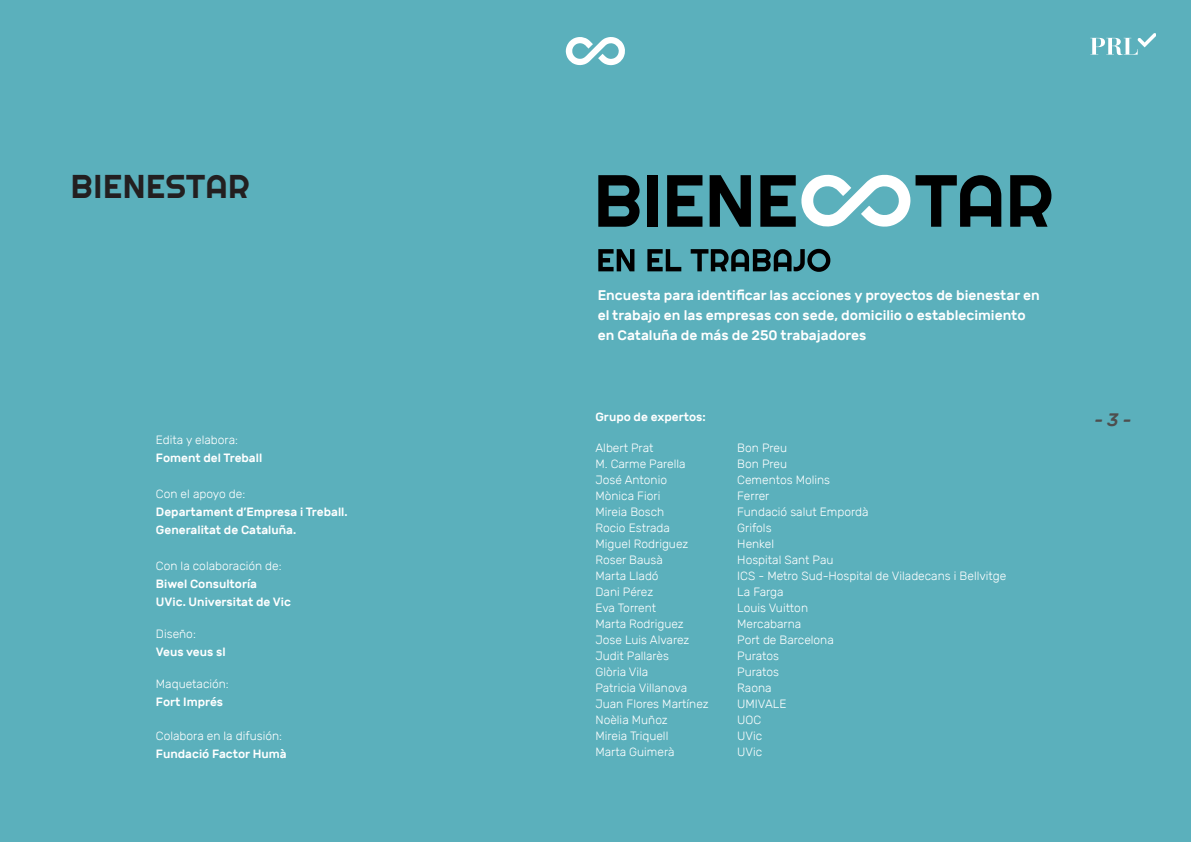
<style>
.page{position:relative;width:1191px;height:842px;background:#5bb0bc}
.page>*{position:absolute;margin:0;border:0;box-sizing:border-box;transform-origin:0 0}
.t1{font:33px "Righteous";letter-spacing:.02em;color:#231f20}
.t2{font:italic 500 18px "Rubik";color:#4e4e4e}
.t3{font:500 13.9px/19.9px "Rubik";color:#fff}
.Notas_Pie_Pagina_-_I{font:300 12px "Rubik";color:#fff}
.Cos_TXT_Benestar{font:500 12px "Rubik";color:#fff}
.Cos_TXT_Benestar-2{font:300 12px "Rubik";color:#fff}
</style>
<div class="page">
<svg style="left:1091px;top:33px;width:65px;height:22px"></svg>
<svg style="left:566px;top:37px;width:59px;height:28px"></svg>
<svg style="left:598px;top:175px;width:41px;height:52px"></svg>
<div style="left:647px;top:175px;width:10px;height:52px;background:#000"></div>
<svg style="left:667px;top:175px;width:35px;height:52px"></svg>
<svg style="left:709px;top:175px;width:42px;height:52px"></svg>
<svg style="left:760px;top:175px;width:35px;height:52px"></svg>
<svg style="left:1010px;top:175px;width:41px;height:52px"></svg>
<svg style="left:598px;top:249px;width:36px;height:22px"></svg>
<svg style="left:647px;top:249px;width:34px;height:22px"></svg>
<svg style="left:690px;top:249px;width:140px;height:23px"></svg>
<svg style="left:801px;top:174px;width:200px;height:53px"></svg>
<h1 class="t1" style="left:71px;top:165px;width:180px">BIENESTAR</h1>
<p class="Cos_TXT_Benestar-2" style="left:156px;top:433px;width:84px">Edita y elabora:</p>
<p class="Cos_TXT_Benestar" style="left:156px;top:451px;width:108px">Foment del Treball</p>
<p class="Cos_TXT_Benestar-2" style="left:156px;top:487px;width:91px">Con el apoyo de:</p>
<p class="Cos_TXT_Benestar" style="left:156px;top:505px;width:193px">Departament d’Empresa i Treball.</p>
<p class="Cos_TXT_Benestar" style="left:156px;top:523px;width:142px">Generalitat de Cataluña.</p>
<p class="Cos_TXT_Benestar-2" style="left:156px;top:559px;width:127px">Con la colaboración de:</p>
<p class="Cos_TXT_Benestar" style="left:156px;top:577px;width:103px">Biwel Consultoría</p>
<p class="Cos_TXT_Benestar" style="left:156px;top:595px;width:136px">UVic. Universitat de Vic</p>
<p class="Cos_TXT_Benestar-2" style="left:156px;top:627px;width:41px">Diseño:</p>
<p class="Cos_TXT_Benestar" style="left:156px;top:645px;width:71px">Veus veus sl</p>
<p class="Cos_TXT_Benestar-2" style="left:156px;top:677px;width:74px">Maquetación:</p>
<p class="Cos_TXT_Benestar" style="left:156px;top:695px;width:69px">Fort Imprés</p>
<p class="Cos_TXT_Benestar-2" style="left:156px;top:729px;width:128px">Colabora en la difusión:</p>
<p class="Cos_TXT_Benestar" style="left:156px;top:747px;width:132px">Fundació Factor Humà</p>
<p class="t3" style="left:597px;top:286px;width:443px">Encuesta para identificar las acciones y proyectos de bienestar en el trabajo en las empresas con sede, domicilio o establecimiento en Cataluña de más de 250 trabajadores</p>
<p class="Cos_TXT_Benestar" style="left:595px;top:410px;width:112px">Grupo de expertos:</p>
<p class="Notas_Pie_Pagina_-_I" style="left:595px;top:441px;width:59px">Albert Prat</p>
<p class="Notas_Pie_Pagina_-_I" style="left:737px;top:441px;width:51px">Bon Preu</p>
<p class="Notas_Pie_Pagina_-_I" style="left:595px;top:457px;width:92px">M. Carme Parella</p>
<p class="Notas_Pie_Pagina_-_I" style="left:737px;top:457px;width:51px">Bon Preu</p>
<p class="Notas_Pie_Pagina_-_I" style="left:595px;top:473px;width:73px">José Antonio</p>
<p class="Notas_Pie_Pagina_-_I" style="left:737px;top:473px;width:94px">Cementos Molins</p>
<p class="Notas_Pie_Pagina_-_I" style="left:595px;top:489px;width:66px">Mònica Fiori</p>
<p class="Notas_Pie_Pagina_-_I" style="left:737px;top:489px;width:34px">Ferrer</p>
<p class="Notas_Pie_Pagina_-_I" style="left:595px;top:505px;width:70px">Mireia Bosch</p>
<p class="Notas_Pie_Pagina_-_I" style="left:737px;top:505px;width:133px">Fundació salut Empordà</p>
<p class="Notas_Pie_Pagina_-_I" style="left:595px;top:521px;width:76px">Rocio Estrada</p>
<p class="Notas_Pie_Pagina_-_I" style="left:737px;top:521px;width:36px">Grifols</p>
<p class="Notas_Pie_Pagina_-_I" style="left:595px;top:537px;width:94px">Miguel Rodriguez</p>
<p class="Notas_Pie_Pagina_-_I" style="left:737px;top:537px;width:38px">Henkel</p>
<p class="Notas_Pie_Pagina_-_I" style="left:595px;top:553px;width:69px">Roser Bausà</p>
<p class="Notas_Pie_Pagina_-_I" style="left:737px;top:553px;width:98px">Hospital Sant Pau</p>
<p class="Notas_Pie_Pagina_-_I" style="left:595px;top:569px;width:65px">Marta Lladó</p>
<p class="Notas_Pie_Pagina_-_I" style="left:737px;top:569px;width:270px">ICS - Metro Sud-Hospital de Viladecans i Bellvitge</p>
<p class="Notas_Pie_Pagina_-_I" style="left:595px;top:585px;width:59px">Dani Pérez</p>
<p class="Notas_Pie_Pagina_-_I" style="left:737px;top:585px;width:48px">La Farga</p>
<p class="Notas_Pie_Pagina_-_I" style="left:595px;top:601px;width:62px">Eva Torrent</p>
<p class="Notas_Pie_Pagina_-_I" style="left:737px;top:601px;width:72px">Louis Vuitton</p>
<p class="Notas_Pie_Pagina_-_I" style="left:595px;top:617px;width:90px">Marta Rodriguez</p>
<p class="Notas_Pie_Pagina_-_I" style="left:737px;top:617px;width:65px">Mercabarna</p>
<p class="Notas_Pie_Pagina_-_I" style="left:595px;top:633px;width:95px">Jose Luis Alvarez</p>
<p class="Notas_Pie_Pagina_-_I" style="left:737px;top:633px;width:98px">Port de Barcelona</p>
<p class="Notas_Pie_Pagina_-_I" style="left:595px;top:649px;width:75px">Judit Pallarès</p>
<p class="Notas_Pie_Pagina_-_I" style="left:737px;top:649px;width:43px">Puratos</p>
<p class="Notas_Pie_Pagina_-_I" style="left:595px;top:665px;width:54px">Glòria Vila</p>
<p class="Notas_Pie_Pagina_-_I" style="left:737px;top:665px;width:43px">Puratos</p>
<p class="Notas_Pie_Pagina_-_I" style="left:595px;top:681px;width:93px">Patricia Villanova</p>
<p class="Notas_Pie_Pagina_-_I" style="left:737px;top:681px;width:36px">Raona</p>
<p class="Notas_Pie_Pagina_-_I" style="left:595px;top:697px;width:115px">Juan Flores Martínez</p>
<p class="Notas_Pie_Pagina_-_I" style="left:737px;top:697px;width:51px">UMIVALE</p>
<p class="Notas_Pie_Pagina_-_I" style="left:595px;top:713px;width:74px">Noèlia Muñoz</p>
<p class="Notas_Pie_Pagina_-_I" style="left:737px;top:713px;width:26px">UOC</p>
<p class="Notas_Pie_Pagina_-_I" style="left:595px;top:729px;width:74px">Mireia Triquell</p>
<p class="Notas_Pie_Pagina_-_I" style="left:737px;top:729px;width:27px">UVic</p>
<p class="Notas_Pie_Pagina_-_I" style="left:595px;top:745px;width:81px">Marta Guimerà</p>
<p class="Notas_Pie_Pagina_-_I" style="left:737px;top:745px;width:27px">UVic</p>
<h2 class="t2" style="left:1094px;top:410px;width:39px">- 3 -</h2>
</div>
